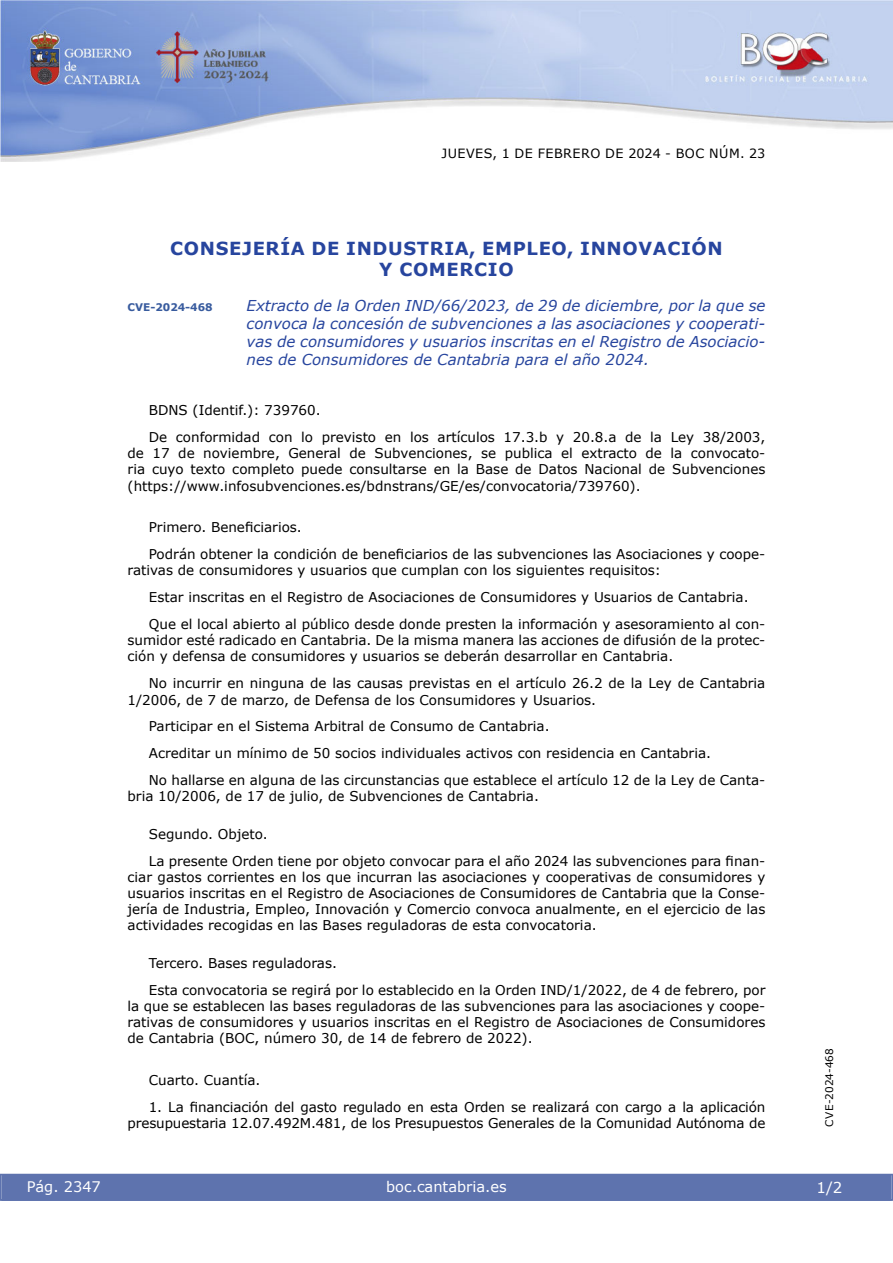
<style>
.page{position:relative;width:893px;height:1263px;background:#fff}
.page>*{position:absolute;margin:0;border:0;box-sizing:border-box;transform-origin:0 0}
.emisor_text2{font:700 18px/21px "Verdana";letter-spacing:.035em;color:#27459e;text-align:center}
.Titulo_text{font:italic 15px/18px "Verdana";color:#27459e;text-align:justify}
.t1{font:15px "Verdana 2";color:#fff}
.t2{font:14.55px "Verdana 2";color:#fff}
.inicio_de_parrafo{font:13.5px/16.2px "Verdana 2";color:#000;text-align:justify}
.inicio_de_parrafo-2{font:13.5px/16.2px "Verdana";color:#000}
.t3{font:12.75px "Verdana 2";letter-spacing:.035em;color:#000}
.t4{font:10.5px "Verdana 2";color:#000}
.Titulo_text-2{font:700 10.5px "Verdana";color:#385b9e}
.s1{font-family:"Verdana 2"}
.s2{font-family:"Verdana"}
</style>
<div class="page">
<img style="left:0;top:0;width:893px;height:161px">
<div style="left:1px;top:1174px;width:890px;height:27px;background:#5e73ae"></div>
<p class="t3" style="left:441px;top:144px;width:325px">JUEVES, 1 DE FEBRERO DE 2024 - BOC NÚM. 23</p>
<p class="emisor_text2" style="left:170px;top:238px;width:554px">CONSEJERÍA DE INDUSTRIA, EMPLEO, INNOVACIÓN<br>Y COMERCIO</p>
<p class="Titulo_text-2" style="left:128px;top:300px;width:87px">CVE-2024-468</p>
<p class="Titulo_text" style="left:247px;top:296px;width:520px">Extracto de la Orden IND/66/2023, de 29 de diciembre, por la que se convoca la concesión de subvenciones a las asociaciones y cooperati&shy;vas de consumidores y usuarios inscritas en el Registro de Asociacio&shy;nes de Consumidores de Cantabria para el año 2024.</p>
<p class="inicio_de_parrafo" style="left:149px;top:402px;width:173px">BDNS (Identif.): 739760.</p>
<p class="inicio_de_parrafo" style="left:128px;top:429px;width:639px;text-indent:21px">De conformidad con lo previsto en los artículos 17.3.b y 20.8.a de la Ley 38/2003, de 17 de noviembre, General de Subvenciones, se publica el extracto de la convocato&shy;ria cuyo texto completo puede consultarse en la Base de Datos Nacional de Subvenciones (https://www.infosubvenciones.es/bdnstrans/GE/es/convocatoria/739760).</p>
<p class="inicio_de_parrafo-2" style="left:149px;top:519px;width:155px">Primero. Beneficiarios.</p>
<p class="inicio_de_parrafo-2" style="left:128px;top:546px;width:639px;text-indent:21px">Podrán obtener la condición de beneficiarios de las subvenciones las Asociaciones y coope&shy;<span class="s1">rativas de consumidores y usuarios que cumplan con los siguientes requisitos:</span></p>
<p class="inicio_de_parrafo-2" style="left:149px;top:589px;width:601px">Estar inscritas en el Registro de Asociaciones de Consumidores y Usuarios de Cantabria.</p>
<p class="inicio_de_parrafo" style="left:128px;top:616px;width:639px;text-indent:21px">Que el local abierto al público desde donde presten la información y asesoramiento al con&shy;sumidor esté radicado en Cantabria. De la misma manera las acciones de difusión de la protec&shy;ción y defensa de consumidores y usuarios se deberán desarrollar en Cantabria.</p>
<p class="inicio_de_parrafo" style="left:128px;top:675px;width:639px;text-indent:21px">No incurrir en ninguna de las causas previstas en el artículo 26.2 de la Ley de Cantabria<br><span class="s2">1/2006, de 7 de marzo, de Defensa de los Consumidores y Usuarios.</span></p>
<p class="inicio_de_parrafo-2" style="left:149px;top:718px;width:402px">Participar en el Sistema Arbitral de Consumo de Cantabria.</p>
<p class="inicio_de_parrafo-2" style="left:149px;top:745px;width:564px">Acreditar un mínimo de 50 socios individuales activos con residencia en Cantabria.</p>
<p class="inicio_de_parrafo" style="left:128px;top:772px;width:639px;text-indent:21px">No hallarse en alguna de las circunstancias que establece el artículo 12 de la Ley de Canta&shy;bria 10/2006, de 17 de julio, de Subvenciones de Cantabria.</p>
<p class="inicio_de_parrafo" style="left:149px;top:825px;width:120px">Segundo. Objeto.</p>
<p class="inicio_de_parrafo" style="left:128px;top:852px;width:639px;text-indent:21px"><span class="s2">La presente Orden tiene por objeto convocar para el año 2024 las subvenciones para finan&shy;</span>ciar gastos corrientes en los que incurran las asociaciones y cooperativas de consumidores y <span class="s2">usuarios inscritas en el Registro de Asociaciones de Consumidores de Cantabria que la Conse&shy;</span>jería de Industria, Empleo, Innovación y Comercio convoca anualmente, en el ejercicio de las actividades recogidas en las Bases reguladoras de esta convocatoria.</p>
<p class="inicio_de_parrafo" style="left:149px;top:955px;width:190px">Tercero. Bases reguladoras.</p>
<p class="inicio_de_parrafo" style="left:128px;top:981px;width:639px;text-indent:21px">Esta convocatoria se regirá por lo establecido en la Orden IND/1/2022, de 4 de febrero, por la que se establecen las bases reguladoras de las subvenciones para las asociaciones y coope&shy;<span class="s2">rativas de consumidores y usuarios inscritas en el Registro de Asociaciones de Consumidores </span>de Cantabria (BOC, número 30, de 14 de febrero de 2022).</p>
<p class="inicio_de_parrafo" style="left:149px;top:1072px;width:113px">Cuarto. Cuantía.</p>
<p class="inicio_de_parrafo-2" style="left:128px;top:1098px;width:639px;text-align:right">1. La financiación del gasto regulado en esta Orden se realizará con cargo a la aplicación presupuestaria 12.07.492M.481, de los Presupuestos Generales de la Comunidad Autónoma de</p>
<p class="t2" style="left:27px;top:1177px;width:76px">Pág. 2347</p>
<p class="t2" style="left:386px;top:1177px;width:122px">boc.cantabria.es</p>
<p class="t4" style="left:822px;top:1126px;width:80px;rotate:-90deg">CVE-2024-468</p>
<p class="t1" style="left:816px;top:1177px;width:27px">1/2</p>
</div>
